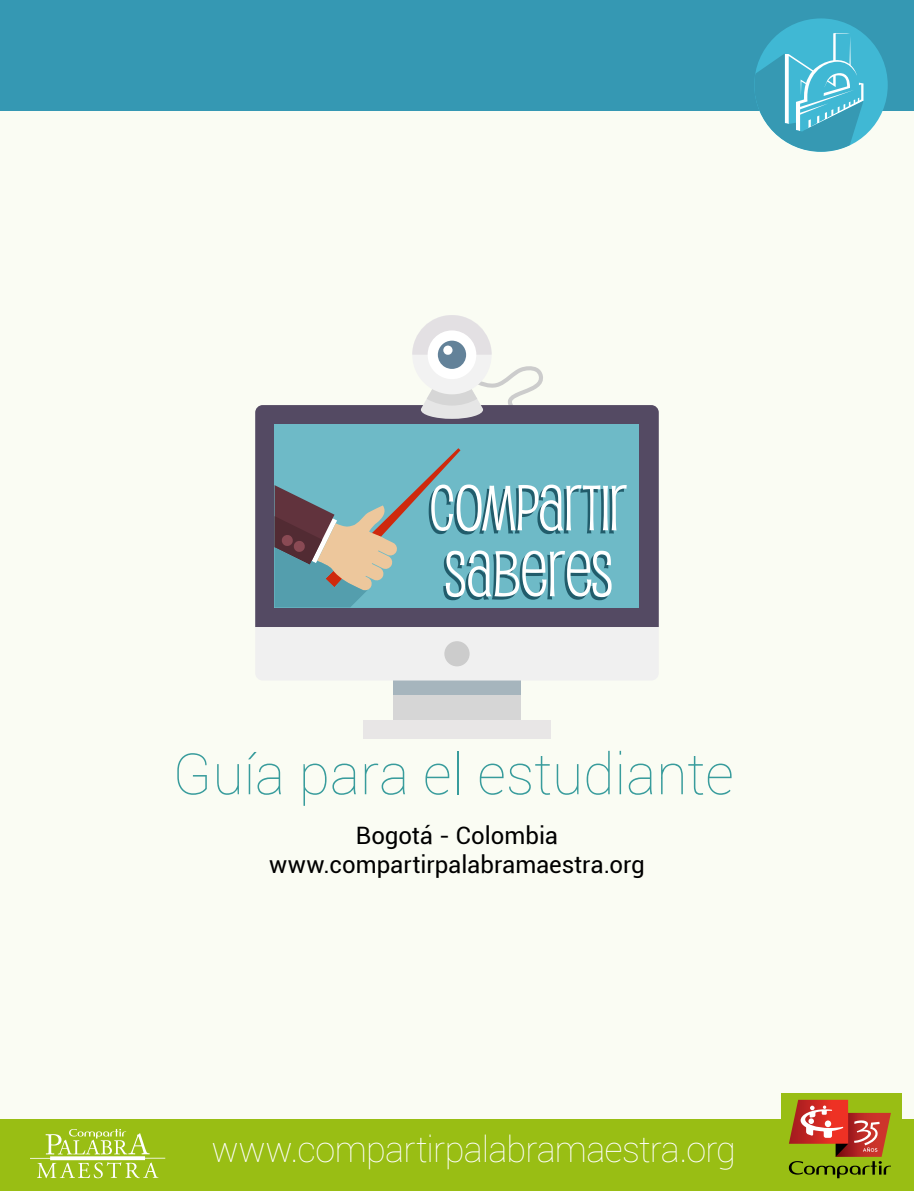
<style>
.page{position:relative;width:914px;height:1191px;background:#fff}
.page>*{position:absolute;margin:0;border:0;box-sizing:border-box;transform-origin:0 0}
.t1{font:63.15px/65.8px "Pupcat Rg";color:#fff}
.t2{font:100 57px "Roboto";color:#389c9c}
.t3{font:100 36px "Roboto";letter-spacing:-.02em;color:#fff}
.t4{font:24px/28.8px "Roboto";color:#000;text-align:center}
</style>
<div class="page">
<div style="left:0;top:1119px;width:914px;height:72px;background:#99be14"></div>
<svg style="left:30px;top:1129px;width:135px;height:49px"></svg>
<div style="left:0;top:111px;width:914px;height:1007px;background:#fafcf3"></div>
<div style="left:0;top:0;width:914px;height:111px;background:#3598b3"></div>
<div style="left:393px;top:678px;width:128px;height:45px;background:#d6d6d6"></div>
<div style="left:255px;top:405px;width:403px;height:222px;background:#544a63"></div>
<div style="left:274px;top:424px;width:365px;height:183px;background:#6ebac7"></div>
<div style="left:363px;top:721px;width:187px;height:18px;background:#e8e6e6"></div>
<div style="left:393px;top:681px;width:128px;height:14px;background:#a6b5bd"></div>
<div style="left:255px;top:627px;width:403px;height:53px;background:#f0f0f0"></div>
<div style="left:444px;top:641px;width:25px;height:25px;background:#ccc;border-radius:50%"></div>
<svg style="left:412px;top:315px;width:133px;height:104px"></svg>
<svg style="left:274px;top:448px;width:186px;height:159px"></svg>
<div style="left:754px;top:18px;width:133px;height:134px;background:#40b8d4;border-radius:50%"></div>
<svg style="left:754px;top:33px;width:109px;height:119px"></svg>
<div style="left:782px;top:1094px;width:120px;height:96px;background:#99be14"></div>
<svg style="left:788px;top:1100px;width:102px;height:78px"></svg>
<h1 class="t1" style="left:430px;top:472px;width:199px">COMPARTIR<br>SABERES</h1>
<h2 class="t2" style="left:173px;top:735px;width:563px">Guía para el estudiante</h2>
<p class="t4" style="left:269px;top:820px;width:377px">Bogotá - Colombia www.compartirpalabramaestra.org</p>
<h3 class="t3" style="left:211px;top:1125px;width:526px">www.compartirpalabramaestra.org</h3>
</div>
